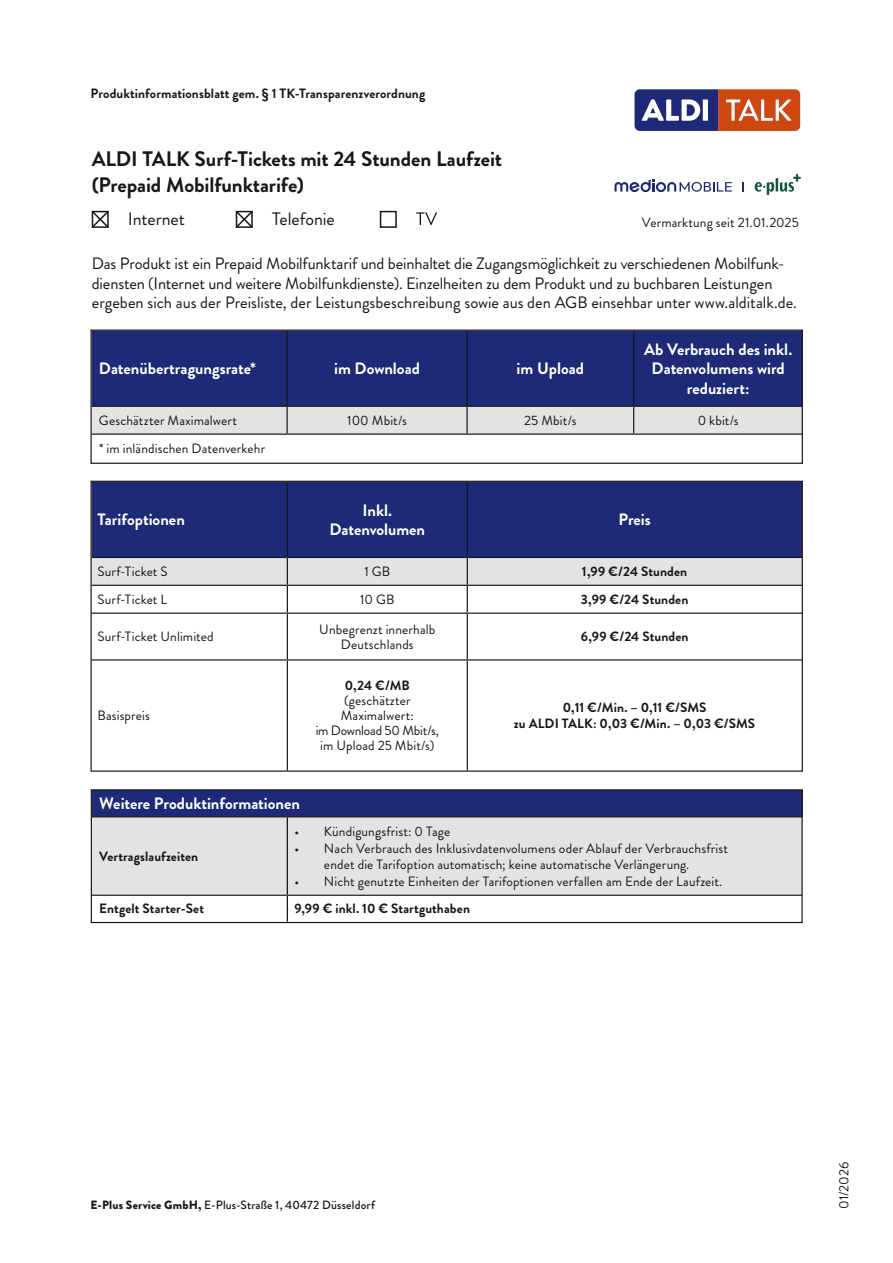
<style>
.page{position:relative;width:893px;height:1263px;background:#fff}
.page>*{position:absolute;margin:0;border:0;box-sizing:border-box;transform-origin:0 0}
.H1_Head_14_PT_Bold_schwarz{font:700 21px/25.2px "Brandon Grotesque";letter-spacing:-.005em;color:#181716}
.P_Copy_12_PT_regular_schwarz{font:18px "Brandon Grotesque";letter-spacing:-.005em;color:#181716}
.P_Copy_11_PT_Regular_schwarz{font:16.5px/19.5px "Brandon Grotesque";letter-spacing:-.005em;color:#181716}
.TAB_Tabellenhead{font:700 16.5px/19.5px "Brandon Grotesque";color:#fff;text-align:center}
.TAB_Tabellentext_9_PT_Regular_schwarz{font:13.5px/15px "Brandon Grotesque";letter-spacing:.01em;color:#181716;text-align:center}
.TAB_Tabellentext_9_PT_Regular_schwarz-2{font:700 13.5px/16.5px "Brandon Grotesque";letter-spacing:.005em;color:#181716;text-align:center}
.P_Copy_9_PT_regular_schwarz{font:13.5px "Brandon Grotesque";letter-spacing:.01em;color:#181716}
.P_Copy_9_PT_regular_schwarz-2{font:700 13.5px "Brandon Grotesque";letter-spacing:.005em;color:#181716}
.P_Copy_8_PT_Medium_schwarz{font:500 12px "Brandon Grotesque";letter-spacing:.015em;color:#181716}
.s1{font-weight:700}
.s2{font-weight:900}
</style>
<div class="page">
<div style="left:380px;top:211px;width:17px;height:17px;border:2px solid #181716"></div>
<svg style="left:91px;top:210px;width:18px;height:18px"></svg>
<svg style="left:235px;top:210px;width:18px;height:18px"></svg>
<svg style="left:416px;top:212px;width:21px;height:13px"></svg>
<div style="left:92px;top:331px;width:709px;height:75px;background:#1e2a77"></div>
<hr style="left:287px;top:331px;width:1px;height:75px;background:#181716">
<hr style="left:466px;top:331px;width:2px;height:75px;background:#181716">
<hr style="left:633px;top:331px;width:1px;height:75px;background:#181716">
<div style="left:92px;top:406px;width:709px;height:27px;background:#e3e3e3"></div>
<hr style="left:92px;top:433px;width:195px;height:2px;background:#181716">
<hr style="left:287px;top:433px;width:180px;height:2px;background:#181716">
<hr style="left:467px;top:433px;width:167px;height:2px;background:#181716">
<hr style="left:634px;top:433px;width:169px;height:2px;background:#181716">
<div style="left:90px;top:329px;width:713px;height:135px;border:1px solid #181716"></div>
<div style="left:92px;top:483px;width:709px;height:74px;background:#1e2a77"></div>
<svg style="left:92px;top:614px;width:709px;height:156px"></svg>
<hr style="left:287px;top:482px;width:1px;height:75px;background:#181716">
<hr style="left:467px;top:482px;width:1px;height:75px;background:#181716">
<svg style="left:92px;top:557px;width:709px;height:55px"></svg>
<hr style="left:92px;top:612px;width:195px;height:2px;background:#181716">
<hr style="left:287px;top:612px;width:180px;height:2px;background:#181716">
<hr style="left:287px;top:614px;width:1px;height:45px;background:#181716">
<hr style="left:467px;top:612px;width:335px;height:2px;background:#181716">
<hr style="left:467px;top:614px;width:1px;height:45px;background:#181716">
<hr style="left:92px;top:659px;width:195px;height:1px;background:#181716">
<hr style="left:287px;top:659px;width:180px;height:1px;background:#181716">
<hr style="left:287px;top:660px;width:1px;height:110px;background:#181716">
<hr style="left:467px;top:659px;width:335px;height:1px;background:#181716">
<hr style="left:467px;top:660px;width:1px;height:110px;background:#181716">
<div style="left:92px;top:790px;width:710px;height:27px;background:#1e2a77"></div>
<div style="left:93px;top:817px;width:708px;height:78px;background:#e3e3e3"></div>
<hr style="left:92px;top:816px;width:195px;height:1px;background:#181716">
<hr style="left:287px;top:816px;width:515px;height:1px;background:#181716">
<hr style="left:287px;top:817px;width:1px;height:78px;background:#181716">
<svg style="left:93px;top:895px;width:708px;height:26px"></svg>
<div style="left:91px;top:789px;width:712px;height:134px;border:1px solid #181716"></div>
<svg style="left:634px;top:89px;width:166px;height:42px;background:#935f66"></svg>
<svg style="left:755px;top:174px;width:46px;height:21px"></svg>
<svg style="left:614px;top:180px;width:118px;height:12px"></svg>
<p class="P_Copy_9_PT_regular_schwarz-2" style="left:91px;top:84px;width:336px">Produktinformationsblatt gem. § 1 TK-Transparenzverordnung</p>
<h1 class="H1_Head_14_PT_Bold_schwarz" style="left:92px;top:147px;width:412px">ALDI TALK Surf-Tickets mit 24 Stunden Laufzeit (Prepaid Mobilfunktarife)</h1>
<p class="P_Copy_12_PT_regular_schwarz" style="left:128px;top:206px;width:58px">Internet</p>
<p class="P_Copy_12_PT_regular_schwarz" style="left:272px;top:206px;width:64px">Telefonie</p>
<p class="P_Copy_9_PT_regular_schwarz" style="left:642px;top:213px;width:158px">Vermarktung seit 21.01.2025</p>
<p class="P_Copy_11_PT_Regular_schwarz" style="left:92px;top:254px;width:707px">Das Produkt ist ein Prepaid Mobilfunktarif und beinhaltet die Zugangsmöglichkeit zu verschiedenen Mobilfunk&shy;diensten (Internet und weitere Mobilfunkdienste). Einzelheiten zu dem Produkt und zu buchbaren Leistungen ergeben sich aus der Preisliste, der Leistungsbeschreibung sowie aus den AGB einsehbar unter www.alditalk.de.</p>
<p class="TAB_Tabellenhead" style="left:99px;top:359px;width:159px">Datenübertragungsrate*</p>
<p class="TAB_Tabellenhead" style="left:334px;top:359px;width:87px">im Download</p>
<p class="TAB_Tabellenhead" style="left:517px;top:359px;width:69px">im Upload</p>
<p class="TAB_Tabellenhead" style="left:644px;top:340px;width:150px">Ab Verbrauch des inkl.<br>Datenvolumens wird reduziert:</p>
<p class="TAB_Tabellentext_9_PT_Regular_schwarz" style="left:99px;top:413px;width:140px">Geschätzter Maximalwert</p>
<p class="TAB_Tabellentext_9_PT_Regular_schwarz" style="left:347px;top:413px;width:61px">100 Mbit/s</p>
<p class="TAB_Tabellentext_9_PT_Regular_schwarz" style="left:524px;top:413px;width:54px">25 Mbit/s</p>
<p class="TAB_Tabellentext_9_PT_Regular_schwarz" style="left:698px;top:413px;width:43px">0 kbit/s</p>
<p class="P_Copy_9_PT_regular_schwarz" style="left:99px;top:439px;width:168px">* im inländischen Datenverkehr</p>
<p class="TAB_Tabellenhead" style="left:98px;top:510px;width:89px">Tarifoptionen</p>
<p class="TAB_Tabellenhead" style="left:329px;top:500px;width:97px">Inkl.<br>Datenvolumen</p>
<p class="TAB_Tabellenhead" style="left:618px;top:510px;width:34px">Preis</p>
<p class="TAB_Tabellentext_9_PT_Regular_schwarz" style="left:98px;top:564px;width:72px">Surf-Ticket S</p>
<p class="TAB_Tabellentext_9_PT_Regular_schwarz" style="left:364px;top:564px;width:27px">1 GB</p>
<p class="TAB_Tabellentext_9_PT_Regular_schwarz-2" style="left:582px;top:563px;width:107px">1,99 €/24 Stunden</p>
<p class="TAB_Tabellentext_9_PT_Regular_schwarz" style="left:98px;top:592px;width:71px">Surf-Ticket L</p>
<p class="TAB_Tabellentext_9_PT_Regular_schwarz" style="left:360px;top:592px;width:36px">10 GB</p>
<p class="TAB_Tabellentext_9_PT_Regular_schwarz-2" style="left:581px;top:591px;width:109px">3,99 €/24 Stunden</p>
<p class="TAB_Tabellentext_9_PT_Regular_schwarz" style="left:98px;top:629px;width:118px">Surf-Ticket Unlimited</p>
<p class="TAB_Tabellentext_9_PT_Regular_schwarz" style="left:319px;top:622px;width:118px">Unbegrenzt innerhalb<br>Deutschlands</p>
<p class="TAB_Tabellentext_9_PT_Regular_schwarz-2" style="left:581px;top:629px;width:109px">6,99 €/24 Stunden</p>
<p class="TAB_Tabellentext_9_PT_Regular_schwarz" style="left:98px;top:708px;width:54px">Basispreis</p>
<p class="TAB_Tabellentext_9_PT_Regular_schwarz" style="left:316px;top:678px;width:125px"><span class="s1">0,24 €/MB </span>(geschätzter<br>Maximalwert:<br>im Download 50 Mbit/s, im Upload 25 Mbit/s)</p>
<p class="TAB_Tabellenhead" style="left:99px;top:794px;width:202px">Weitere Produktinformationen</p>
<p class="TAB_Tabellentext_9_PT_Regular_schwarz-2" style="left:514px;top:699px;width:243px">0,11 €/Min. – 0,11 €/SMS<br>zu ALDI TALK: 0,03 €/Min. – 0,03 €/SMS</p>
<p class="TAB_Tabellentext_9_PT_Regular_schwarz-2" style="left:99px;top:848px;width:101px">Vertragslaufzeiten</p>
<p class="TAB_Tabellentext_9_PT_Regular_schwarz" style="left:295px;top:824px;width:157px">• Kündigungsfrist: 0 Tage</p>
<p class="TAB_Tabellentext_9_PT_Regular_schwarz" style="left:324px;top:840px;width:405px;line-height:16.5px;text-align:left;text-indent:-29px">• Nach Verbrauch des Inklusivdatenvolumens oder Ablauf der Verbrauchsfrist endet die Tarifoption automatisch; keine automatische Verlängerung.</p>
<p class="TAB_Tabellentext_9_PT_Regular_schwarz" style="left:295px;top:873px;width:429px">• Nicht genutzte Einheiten der Tarifoptionen verfallen am Ende der Laufzeit.</p>
<p class="TAB_Tabellentext_9_PT_Regular_schwarz-2" style="left:99px;top:900px;width:106px">Entgelt Starter-Set</p>
<p class="TAB_Tabellentext_9_PT_Regular_schwarz-2" style="left:295px;top:900px;width:177px">9,99 € inkl. 10 € Startguthaben</p>
<p class="P_Copy_8_PT_Medium_schwarz" style="left:90px;top:1196px;width:286px"><span class="s2">E-Plus Service GmbH,</span> E-Plus-Straße 1, 40472 Düsseldorf</p>
<p class="P_Copy_9_PT_regular_schwarz" style="left:834px;top:1209px;width:48px;rotate:-90deg">01/2026</p>
</div>
